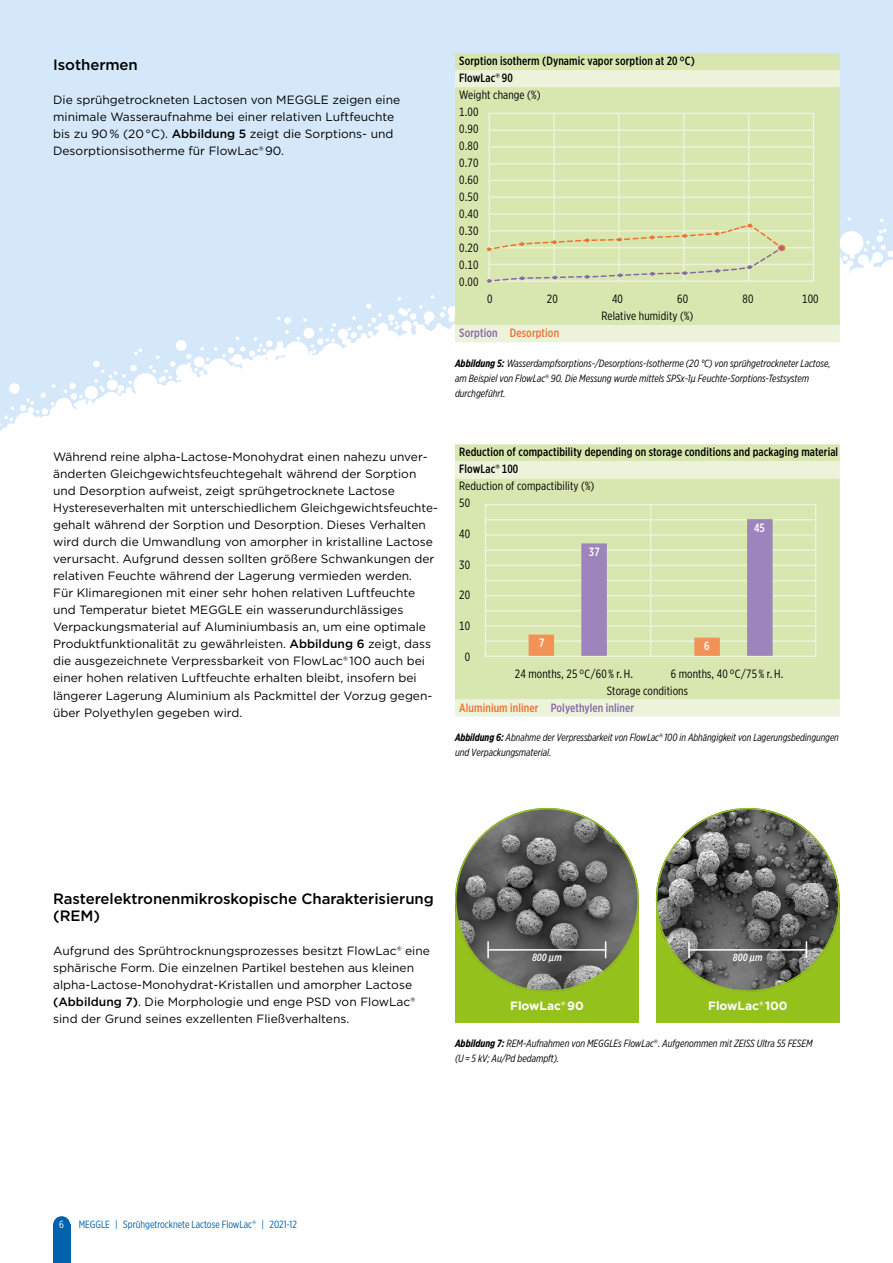
<style>
.page{position:relative;width:893px;height:1263px;background:#fff}
.page>*{position:absolute;margin:0;border:0;box-sizing:border-box;transform-origin:0 0}
.t1{font:500 15px/17px "Gotham";letter-spacing:-.005em;color:#000}
.t2{font:12px/17px "Gotham";color:#000}
.t3{font:500 12px/17px "Gotham X Narrow";letter-spacing:.01em;color:#000}
.t4{font:12px "Gotham X Narrow";letter-spacing:.01em;color:#000}
.t5{font:500 12px "Gotham X Narrow";letter-spacing:.01em;color:#8967aa}
.t6{font:700 12px "Gotham";color:#fff}
.t7{font:500 12px "Gotham X Narrow";letter-spacing:.01em;color:#ee7230}
.t8{font:500 12px "Gotham X Narrow";color:#fff}
.t9{font:italic 10.5px/15px "Gotham X Narrow";color:#000}
.t10{font:10.5px "Gotham X Narrow";color:#0061ad}
.t11{font:italic 500 10.5px "Gotham X Narrow";letter-spacing:.02em;color:#fff}
.t12{font:10.5px "Gotham X Narrow";color:#fff}
.s1{font-weight:500}
.s2{font-family:"Gotham"}
.s3{color:#8967aa}
.s4{font-weight:700}
.s5{font-family:"Gotham";font-style:normal}
.s6{font-weight:400}
.s7{color:#ee7230}
</style>
<div class="page">
<div style="left:0;top:0;width:893px;height:455px;background:#d4e8f9"></div>
<svg style="left:0;top:217px;width:893px;height:238px;fill:#fff"></svg>
<div style="left:53px;top:1225px;width:17px;height:38px;background:#0061ad"></div>
<div style="left:53px;top:1216px;width:17px;height:17px;background:#0061ad;border-radius:50%"></div>
<div style="left:455px;top:53px;width:385px;height:17px;background:#d8e6b0"></div>
<svg style="left:455px;top:70px;width:385px;height:272px;background:#dbe8b7"></svg>
<div style="left:488px;top:113px;width:326px;height:169px;border:2px solid #ecf3da"></div>
<hr style="left:553px;top:113px;width:2px;height:168px;background:#ecf3da">
<hr style="left:618px;top:113px;width:2px;height:168px;background:#ecf3da">
<hr style="left:683px;top:113px;width:1px;height:168px;background:#ecf3da">
<hr style="left:748px;top:113px;width:1px;height:168px;background:#ecf3da">
<hr style="left:489px;top:146px;width:325px;height:2px;background:#ecf3da">
<hr style="left:489px;top:129px;width:325px;height:2px;background:#ecf3da">
<hr style="left:489px;top:163px;width:325px;height:1px;background:#ecf3da">
<hr style="left:489px;top:197px;width:325px;height:1px;background:#ecf3da">
<hr style="left:489px;top:230px;width:325px;height:2px;background:#ecf3da">
<hr style="left:489px;top:264px;width:325px;height:1px;background:#ecf3da">
<hr style="left:489px;top:180px;width:325px;height:1px;background:#ecf3da">
<hr style="left:489px;top:213px;width:325px;height:2px;background:#ecf3da">
<hr style="left:489px;top:247px;width:325px;height:1px;background:#ecf3da">
<svg style="left:487px;top:224px;width:297px;height:59px;background:#d9e2b1"></svg>
<div style="left:778px;top:245px;width:7px;height:6px;border:2px solid #ee7230;border-radius:50%"></div>
<div style="left:455px;top:444px;width:385px;height:17px;background:#d8e6b0"></div>
<svg style="left:455px;top:461px;width:385px;height:255px;background:#dbe8b7"></svg>
<div style="left:485px;top:504px;width:331px;height:153px;border:2px solid #ecf3da"></div>
<hr style="left:650px;top:504px;width:1px;height:152px;background:#ecf3da">
<hr style="left:485px;top:534px;width:331px;height:2px;background:#ecf3da">
<hr style="left:485px;top:519px;width:331px;height:2px;background:#ecf3da">
<hr style="left:485px;top:549px;width:331px;height:2px;background:#ecf3da">
<hr style="left:485px;top:580px;width:331px;height:1px;background:#ecf3da">
<hr style="left:485px;top:610px;width:331px;height:2px;background:#ecf3da">
<hr style="left:485px;top:640px;width:331px;height:2px;background:#ecf3da">
<hr style="left:485px;top:565px;width:331px;height:1px;background:#ecf3da">
<hr style="left:485px;top:595px;width:331px;height:1px;background:#ecf3da">
<hr style="left:485px;top:625px;width:331px;height:2px;background:#ecf3da">
<div style="left:529px;top:634px;width:25px;height:22px;background:#f39257"></div>
<div style="left:581px;top:543px;width:26px;height:113px;background:#9e84bc"></div>
<div style="left:694px;top:638px;width:26px;height:18px;background:#f39257"></div>
<div style="left:747px;top:519px;width:26px;height:137px;background:#9e84bc"></div>
<div style="left:455px;top:900px;width:184px;height:122px;background:#94c11c"></div>
<div style="left:656px;top:900px;width:184px;height:122px;background:#94c11c"></div>
<img style="left:455px;top:808px;width:184px;height:184px;border-radius:92px">
<img style="left:656px;top:808px;width:184px;height:184px;border-radius:92px">
<hr style="left:688px;top:949px;width:119px;height:2px;background:#fff">
<hr style="left:487px;top:949px;width:119px;height:2px;background:#fff">
<svg style="left:487px;top:942px;width:2px;height:16px"></svg>
<svg style="left:605px;top:942px;width:1px;height:16px"></svg>
<svg style="left:688px;top:942px;width:2px;height:15px"></svg>
<svg style="left:806px;top:942px;width:1px;height:15px"></svg>
<p class="t1" style="left:53px;top:56px;width:86px">Isothermen</p>
<p class="t2" style="left:53px;top:91px;width:349px">Die sprühgetrockneten Lactosen von MEGGLE zeigen eine minimale Wasseraufnahme bei einer relativen Luftfeuchte bis zu 90 % (20 °C). <span class="s1">Abbildung 5</span> zeigt die Sorptions- und Desorptionsisotherme für FlowLac® 90.</p>
<p class="t3" style="left:459px;top:52px;width:237px">Sorption isotherm (Dynamic vapor sorption at 20 °C)</p>
<p class="t3" style="left:459px;top:69px;width:55px">FlowLac<span class="s2">®</span> 90</p>
<p class="t4" style="left:459px;top:88px;width:83px">Weight change (%)</p>
<p class="t4" style="left:459px;top:105px;width:21px">1.00</p>
<p class="t4" style="left:459px;top:122px;width:21px">0.90</p>
<p class="t4" style="left:459px;top:139px;width:21px">0.80</p>
<p class="t4" style="left:459px;top:156px;width:21px">0.70</p>
<p class="t4" style="left:459px;top:173px;width:21px">0.60</p>
<p class="t4" style="left:459px;top:190px;width:21px">0.50</p>
<p class="t4" style="left:459px;top:207px;width:21px">0.40</p>
<p class="t4" style="left:459px;top:224px;width:21px">0.30</p>
<p class="t4" style="left:459px;top:241px;width:21px">0.20</p>
<p class="t4" style="left:459px;top:258px;width:21px">0.10</p>
<p class="t4" style="left:459px;top:275px;width:21px">0.00</p>
<p class="t4" style="left:487px;top:292px;width:7px">0</p>
<p class="t4" style="left:547px;top:292px;width:12px">20</p>
<p class="t4" style="left:612px;top:292px;width:12px">40</p>
<p class="t4" style="left:677px;top:292px;width:12px">60</p>
<p class="t4" style="left:742px;top:292px;width:12px">80</p>
<p class="t4" style="left:802px;top:292px;width:18px">100</p>
<p class="t4" style="left:601px;top:309px;width:93px">Relative humidity (%)</p>
<p class="t7" style="left:459px;top:326px;width:101px"><span class="s3">Sorption</span> Desorption</p>
<p class="t9" style="left:455px;top:355px;width:377px"><span class="s4">Abbildung 5:</span> Wasserdampfsorptions-/Desorptions-Isotherme (20 °C) von sprühgetrockneter Lactose, am Beispiel von FlowLac<span class="s5">®</span> 90. Die Messung wurde mittels SPSx-1µ Feuchte-Sorptions-Testsystem durchgeführt.</p>
<p class="t2" style="left:53px;top:448px;width:386px">Während reine alpha-Lactose-Monohydrat einen nahezu unver&shy;änderten Gleichgewichtsfeuchtegehalt während der Sorption und Desorption aufweist, zeigt sprühgetrocknete Lactose Hystereseverhalten mit unterschiedlichem Gleichgewichtsfeuchte&shy;gehalt während der Sorption und Desorption. Dieses Verhalten wird durch die Umwandlung von amorpher in kristalline Lactose verursacht. Aufgrund dessen sollten größere Schwankungen der relativen Feuchte während der Lagerung vermieden werden.<br>Für Klimaregionen mit einer sehr hohen relativen Luftfeuchte und Temperatur bietet MEGGLE ein wasserundurchlässiges Verpackungsmaterial auf Aluminiumbasis an, um eine optimale Produktfunktionalität zu gewährleisten. <span class="s1">Abbildung 6</span> zeigt, dass die ausgezeichnete Verpressbarkeit von FlowLac® 100 auch bei einer hohen relativen Luftfeuchte erhalten bleibt, insofern bei längerer Lagerung Aluminium als Packmittel der Vorzug gegen&shy;über Polyethylen gegeben wird.</p>
<p class="t3" style="left:459px;top:444px;width:380px">Reduction of compactibility depending on storage conditions and packaging material FlowLac<span class="s2">®</span> 100<br><span class="s6">Reduction of compactibility (%)<br>50</span></p>
<p class="t4" style="left:459px;top:527px;width:12px">40</p>
<p class="t4" style="left:459px;top:557px;width:12px">30</p>
<p class="t4" style="left:459px;top:588px;width:12px">20</p>
<p class="t4" style="left:459px;top:618px;width:12px">10</p>
<p class="t4" style="left:465px;top:649px;width:7px">0</p>
<p class="t4" style="left:515px;top:666px;width:120px">24 months, 25 °C/60 % r. H.</p>
<p class="t4" style="left:671px;top:666px;width:114px">6 months, 40 °C/75 % r. H.</p>
<p class="t4" style="left:607px;top:683px;width:83px">Storage conditions</p>
<p class="t5" style="left:459px;top:700px;width:176px"><span class="s7">Aluminium inliner</span> Polyethylen inliner</p>
<p class="t8" style="left:754px;top:520px;width:12px">45</p>
<p class="t8" style="left:589px;top:544px;width:12px">37</p>
<p class="t8" style="left:539px;top:636px;width:7px">7</p>
<p class="t8" style="left:704px;top:639px;width:7px">6</p>
<p class="t9" style="left:455px;top:729px;width:385px"><span class="s4">Abbildung 6:</span> Abnahme der Verpressbarkeit von FlowLac<span class="s5">®</span> 100 in Abhängigkeit von Lagerungsbedingungen und Verpackungsmaterial.</p>
<p class="t1" style="left:53px;top:890px;width:382px">Rasterelektronenmikroskopische Charakterisierung (REM)</p>
<p class="t2" style="left:53px;top:942px;width:378px">Aufgrund des Sprühtrocknungsprozesses besitzt FlowLac® eine sphärische Form. Die einzelnen Partikel bestehen aus kleinen alpha-Lactose-Monohydrat-Kristallen und amorpher Lactose <span class="s1">(Abbildung 7)</span>. Die Morphologie und enge PSD von FlowLac® sind der Grund seines exzellenten Fließverhaltens.</p>
<p class="t11" style="left:532px;top:951px;width:31px">800 µm</p>
<p class="t11" style="left:733px;top:951px;width:31px">800 µm</p>
<p class="t6" style="left:510px;top:998px;width:75px">FlowLac® 90</p>
<p class="t6" style="left:708px;top:998px;width:81px">FlowLac® 100</p>
<p class="t9" style="left:455px;top:1036px;width:359px"><span class="s4">Abbildung 7:</span> REM-Aufnahmen von MEGGLEs FlowLac<span class="s5">®</span>. Aufgenommen mit ZEISS Ultra 55 FESEM (U = 5 kV; Au/Pd bedampft).</p>
<p class="t12" style="left:59px;top:1218px;width:6px">6</p>
<p class="t10" style="left:79px;top:1218px;width:220px">MEGGLE | Sprühgetrocknete Lactose FlowLac<span class="s2">®</span> | 2021-12</p>
</div>
